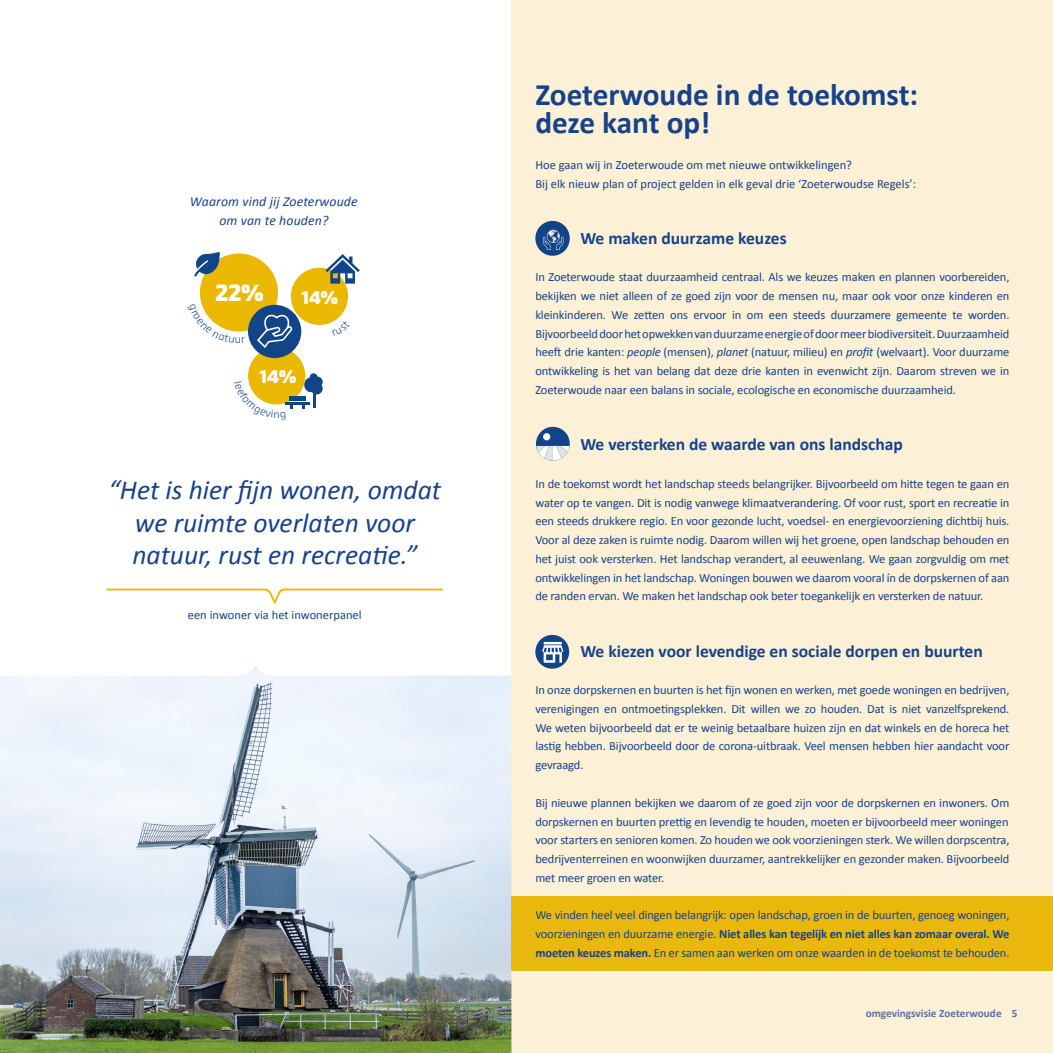
<style>
.page{position:relative;width:1053px;height:1053px;background:#fff}
.page>*{position:absolute;margin:0;border:0;box-sizing:border-box;transform-origin:0 0}
.t1{font:700 31.25px/27.5px "Calibri";color:#17428a}
.t2{font:italic 27.5px/32.5px "Calibri";color:#17428a;text-align:center}
.t3{font:700 24.12px "Thicker";color:#fff}
.t4{font:700 18.75px "Thicker";color:#fff}
.t5{font:700 17.5px "Calibri";color:#17428a}
.t6{font:italic 13.75px/18.8px "Calibri";letter-spacing:.01em;color:#17428a;text-align:center}
.t7{font:12.5px/18.8px "Calibri";letter-spacing:-.01em;color:#17428a;text-align:justify}
.t8{font:700 11.25px "Calibri";color:#616faa}
.t9{font:300 10.75px "Thicker";color:#124488}
.s1{font-style:italic}
.s2{font-weight:700}
</style>
<div class="page">
<div style="left:511px;top:0;width:541px;height:1052px;background:#fcf0d7"></div>
<div style="left:200px;top:253px;width:78px;height:78px;background:#eab801;border-radius:50%"></div>
<div style="left:291px;top:268px;width:57px;height:57px;background:#eab801;border-radius:50%"></div>
<div style="left:248px;top:347px;width:57px;height:57px;background:#eab801;border-radius:50%"></div>
<div style="left:248px;top:305px;width:53px;height:53px;background:#124488;border-radius:50%"></div>
<svg style="left:257px;top:314px;width:36px;height:34px"></svg>
<svg style="left:194px;top:252px;width:26px;height:24px"></svg>
<svg style="left:325px;top:254px;width:35px;height:29px"></svg>
<hr style="left:285px;top:402px;width:24px;height:3px;background:#124488">
<div style="left:289px;top:395px;width:17px;height:5px;background:#124488"></div>
<svg style="left:302px;top:405px;width:3px;height:4px"></svg>
<div style="left:310px;top:373px;width:7px;height:8px;background:#124488;border-radius:50%"></div>
<div style="left:310px;top:383px;width:12px;height:11px;background:#124488;border-radius:50%"></div>
<div style="left:304px;top:377px;width:13px;height:15px;background:#124488;border-radius:50%"></div>
<div style="left:312px;top:376px;width:11px;height:11px;background:#124488;border-radius:50%"></div>
<hr style="left:313px;top:384px;width:2px;height:24px;background:#124488">
<img style="left:0;top:666px;width:511px;height:386px">
<div style="left:535px;top:221px;width:34px;height:35px;background:#124488;border-radius:50%"></div>
<svg style="left:543px;top:229px;width:20px;height:21px"></svg>
<div style="left:535px;top:635px;width:34px;height:33px;background:#124488;border-radius:50%"></div>
<svg style="left:542px;top:642px;width:21px;height:20px"></svg>
<div style="left:536px;top:427px;width:33px;height:33px;background:#124488;border-radius:50%"></div>
<svg style="left:536px;top:446px;width:33px;height:14px"></svg>
<div style="left:543px;top:433px;width:7px;height:7px;background:#fff;border-radius:50%"></div>
<svg style="left:106px;top:588px;width:338px;height:16px"></svg>
<div style="left:511px;top:896px;width:541px;height:74px;background:#eab80c"></div>
<svg style="left:248px;top:381px;width:45px;height:28px"></svg>
<svg style="left:201px;top:304px;width:33px;height:28px"></svg>
<p class="t6" style="left:190px;top:192px;width:169px">Waarom vind jij Zoeterwoude om van te houden?</p>
<h3 class="t3" style="left:215px;top:277px;width:49px">22%</h3>
<h3 class="t4" style="left:302px;top:286px;width:38px">14%</h3>
<p class="t9" style="left:235px;top:332px;width:8px">u</p>
<h3 class="t4" style="left:260px;top:364px;width:38px">14%</h3>
<h2 class="t2" style="left:108px;top:472px;width:334px">“Het is hier fijn wonen, omdat we ruimte overlaten voor natuur, rust en recreatie.”</h2>
<p class="t7" style="left:188px;top:605px;width:175px">een inwoner via het inwonerpanel</p>
<h1 class="t1" style="left:535px;top:79px;width:384px">Zoeterwoude in de toekomst: deze kant op!</h1>
<p class="t7" style="left:535px;top:155px;width:382px">Hoe gaan wij in Zoeterwoude om met nieuwe ontwikkelingen?<br>Bij elk nieuw plan of project gelden in elk geval drie ‘Zoeterwoudse Regels’:</p>
<h3 class="t5" style="left:580px;top:227px;width:208px">We maken duurzame keuzes</h3>
<p class="t7" style="left:535px;top:267px;width:475px">In Zoeterwoude staat duurzaamheid centraal. Als we keuzes maken en plannen voorbereiden, bekijken we niet alleen of ze goed zijn voor de mensen nu, maar ook voor onze kinderen en kleinkinderen. We zetten ons ervoor in om een steeds duurzamere gemeente te worden.<br>Bijvoorbeeld door het opwekken van duurzame energie of door meer biodiversiteit. Duurzaamheid heeft drie kanten: <span class="s1">people</span> (mensen), <span class="s1">planet</span> (natuur, milieu) en <span class="s1">profit</span> (welvaart). Voor duurzame ontwikkeling is het van belang dat deze drie kanten in evenwicht zijn. Daarom streven we in Zoeterwoude naar een balans in sociale, ecologische en economische duurzaamheid.</p>
<h3 class="t5" style="left:580px;top:433px;width:324px">We versterken de waarde van ons landschap</h3>
<p class="t7" style="left:535px;top:473px;width:475px">In de toekomst wordt het landschap steeds belangrijker. Bijvoorbeeld om hitte tegen te gaan en water op te vangen. Dit is nodig vanwege klimaatverandering. Of voor rust, sport en recreatie in een steeds drukkere regio. En voor gezonde lucht, voedsel- en energievoorziening dichtbij huis.<br>Voor al deze zaken is ruimte nodig. Daarom willen wij het groene, open landschap behouden en het juist ook versterken. Het landschap verandert, al eeuwenlang. We gaan zorgvuldig om met ontwikkelingen in het landschap. Woningen bouwen we daarom vooral ín de dorpskernen of aan de randen ervan. We maken het landschap ook beter toegankelijk en versterken de natuur.</p>
<h3 class="t5" style="left:580px;top:640px;width:404px">We kiezen voor levendige en sociale dorpen en buurten</h3>
<p class="t7" style="left:535px;top:680px;width:475px">In onze dorpskernen en buurten is het fijn wonen en werken, met goede woningen en bedrijven, verenigingen en ontmoetingsplekken. Dit willen we zo houden. Dat is niet vanzelfsprekend.<br>We weten bijvoorbeeld dat er te weinig betaalbare huizen zijn en dat winkels en de horeca het lastig hebben. Bijvoorbeeld door de corona-uitbraak. Veel mensen hebben hier aandacht voor gevraagd.</p>
<p class="t7" style="left:535px;top:792px;width:475px">Bij nieuwe plannen bekijken we daarom of ze goed zijn voor de dorpskernen en inwoners. Om dorpskernen en buurten prettig en levendig te houden, moeten er bijvoorbeeld meer woningen voor starters en senioren komen. Zo houden we ook voorzieningen sterk. We willen dorpscentra, bedrijventerreinen en woonwijken duurzamer, aantrekkelijker en gezonder maken. Bijvoorbeeld met meer groen en water.</p>
<p class="t7" style="left:535px;top:905px;width:475px">We vinden heel veel dingen belangrijk: open landschap, groen in de buurten, genoeg woningen, voorzieningen en duurzame energie. <span class="s2">Niet alles kan tegelijk en niet alles kan zomaar overal. We moeten keuzes maken.</span> En er samen aan werken om onze waarden in de toekomst te behouden.</p>
<p class="t8" style="left:865px;top:1006px;width:153px">omgevingsvisie Zoeterwoude 5</p>
</div>
